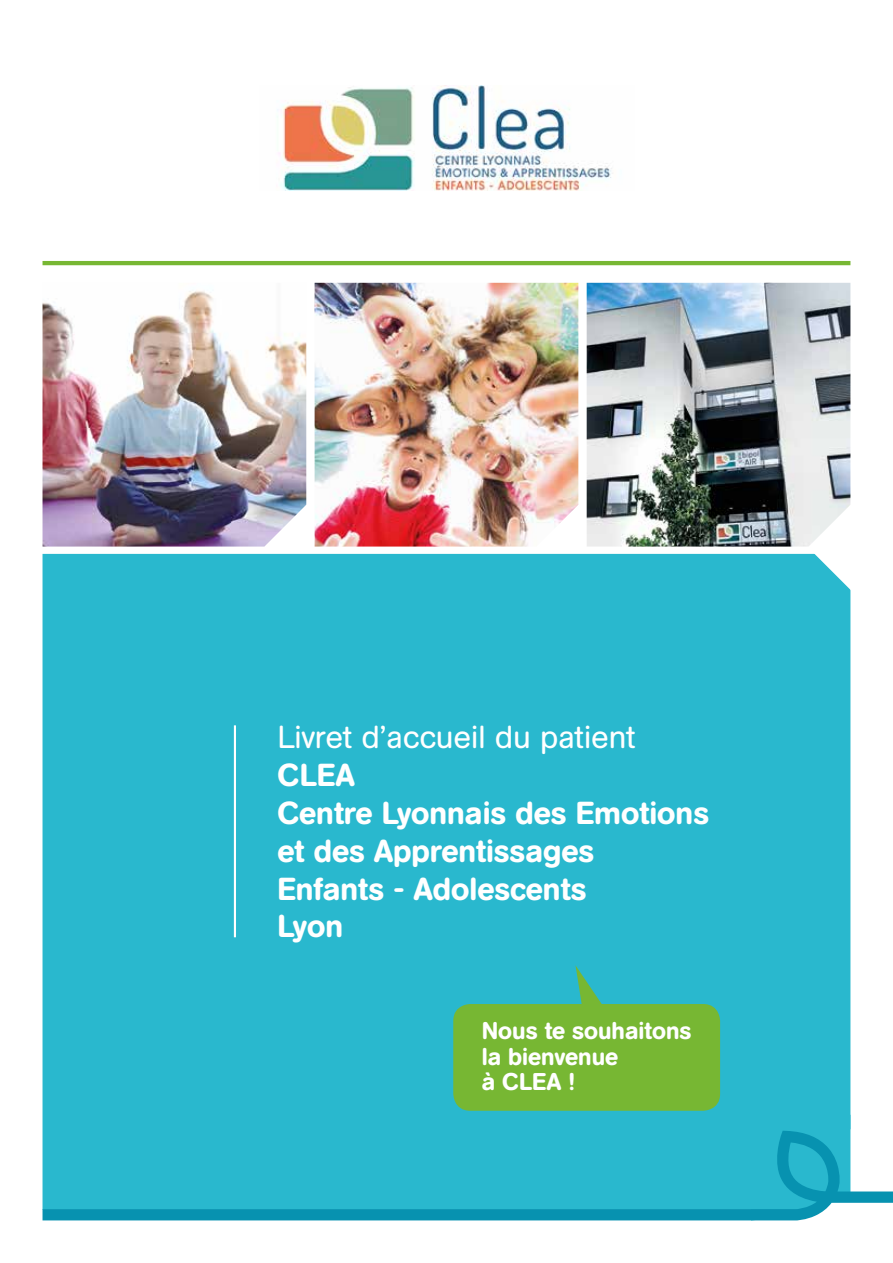
<style>
.page{position:relative;width:893px;height:1263px;background:#fff}
.page>*{position:absolute;margin:0;border:0;box-sizing:border-box;transform-origin:0 0}
.t1{font:500 31.5px/37.8px "AG Book Rounded";color:#fff}
.t2{font:31.5px "AG Book Rounded";color:#fff}
.t3{font:500 24px/25.5px "AG Book Rounded";color:#fff}
</style>
<div class="page">
<div style="left:43px;top:554px;width:807px;height:577px;background:#29b8ce"></div>
<div style="left:751px;top:1115px;width:99px;height:16px;background:#29b8ce"></div>
<hr style="left:234px;top:725px;width:2px;height:212px;background:#fff">
<hr style="left:43px;top:261px;width:807px;height:4px;background:#77b733">
<svg style="left:43px;top:1131px;width:850px;height:89px;background:#2eb5cc"></svg>
<img style="left:587px;top:283px;width:263px;height:263px">
<img style="left:315px;top:283px;width:263px;height:263px">
<img style="left:43px;top:291px;width:263px;height:255px">
<svg style="left:810px;top:545px;width:41px;height:58px"></svg>
<img style="left:277px;top:85px;width:335px;height:105px">
<svg style="left:453px;top:965px;width:267px;height:146px;background:#62b75c"></svg>
<p class="t2" style="left:278px;top:719px;width:360px">Livret d’accueil du patient</p>
<p class="t1" style="left:278px;top:757px;width:433px">CLEA<br>Centre Lyonnais des Emotions et des Apprentissages<br>Enfants - Adolescents<br>Lyon</p>
<p class="t3" style="left:482px;top:1018px;width:211px">Nous te souhaitons la bienvenue<br>à CLEA !</p>
</div>
